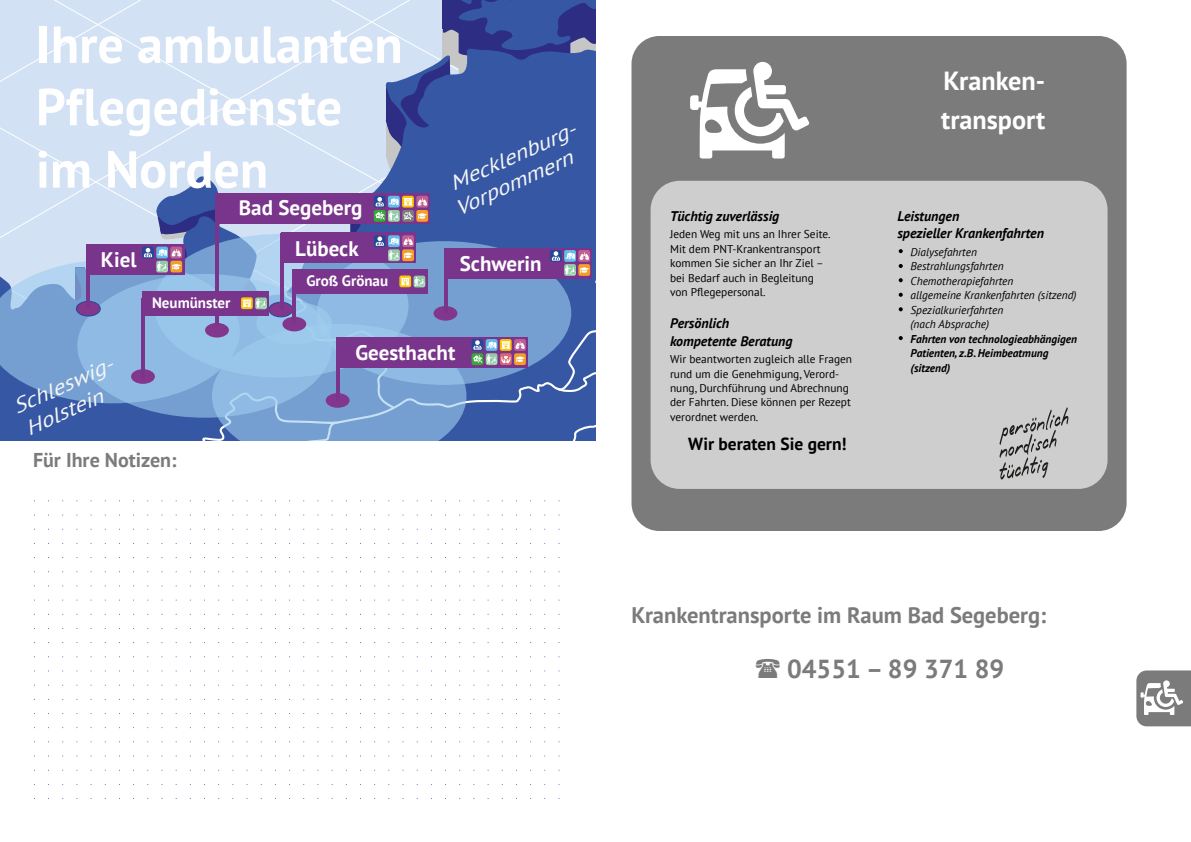
<style>
.page{position:relative;width:1191px;height:842px;background:#fff}
.page>*{position:absolute;margin:0;border:0;box-sizing:border-box;transform-origin:0 0}
.t1{font:700 52px/62.4px "PT Sans";color:#fff}
.t2{font:700 26.2px/39.3px "PT Sans";color:#fff}
.t3{font:700 26px "PT Sans";color:#7c7b7b}
.t4{font:700 22.5px "PT Sans";color:#7c7b7b}
.t5{font:700 21px "PT Sans";color:#fff}
.t6{font:italic 20.5px/24.7px "PT Sans";color:#f6f6f6;scale:1.13 1}
.t7{font:700 20px "PT Sans";color:#7c7b7b}
.t8{font:700 17.5px "PT Sans";color:#000}
.t9{font:700 15px "PT Sans";color:#fff}
.t10{font:italic 700 14px/17.5px "PT Sans";color:#000}
.t11{font:11.3px/14.4px "PT Sans";color:#000}
.t12{font:italic 11.3px/14.4px "PT Sans";color:#000}
.t13{font:italic 700 11.3px/14.4px "PT Sans";color:#000}
</style>
<div class="page">
<svg style="left:1136px;top:670px;width:55px;height:56px"></svg>
<div style="left:631px;top:36px;width:495px;height:495px;background:#7c7b7b;border-radius:28px"></div>
<div style="left:650px;top:181px;width:457px;height:308px;background:#cfcece;border-radius:29px"></div>
<svg style="left:690px;top:62px;width:119px;height:97px"></svg>
<svg style="left:999px;top:407px;width:69px;height:72px"></svg>
<svg style="left:898px;top:249px;width:4px;height:4px"></svg>
<svg style="left:898px;top:264px;width:4px;height:4px"></svg>
<svg style="left:898px;top:278px;width:4px;height:4px"></svg>
<svg style="left:898px;top:293px;width:4px;height:4px"></svg>
<svg style="left:898px;top:307px;width:4px;height:4px"></svg>
<svg style="left:898px;top:336px;width:4px;height:4px"></svg>
<div style="left:49px;top:0;width:193px;height:23px;background:#d3e1f4"></div>
<div style="left:242px;top:0;width:200px;height:23px;background:#d3e1f4"></div>
<svg style="left:442px;top:0;width:153px;height:23px;background:#324897"></svg>
<svg style="left:0;top:23px;width:595px;height:418px;background:#9cafd6"></svg>
<svg style="left:156px;top:170px;width:66px;height:70px;background:#6c82ba"></svg>
<svg style="left:154px;top:234px;width:254px;height:144px;background:#98bae1"></svg>
<svg style="left:0;top:260px;width:258px;height:181px;background:#749ace"></svg>
<svg style="left:256px;top:302px;width:76px;height:42px"></svg>
<svg style="left:202px;top:324px;width:264px;height:117px;background:#82acd9"></svg>
<svg style="left:317px;top:241px;width:254px;height:144px;background:#769dd0"></svg>
<div style="left:433px;top:306px;width:24px;height:15px;background:#82368c;border-radius:50%"></div>
<div style="left:269px;top:302px;width:24px;height:15px;background:#82368c;border-radius:50%"></div>
<div style="left:269px;top:302px;width:24px;height:15px;border:1px solid #244897;border-radius:50%"></div>
<div style="left:76px;top:301px;width:24px;height:15px;background:#82368c;border-radius:50%"></div>
<div style="left:76px;top:301px;width:24px;height:15px;border:1px solid #244897;border-radius:50%"></div>
<svg style="left:280px;top:291px;width:116px;height:119px;background:#8fb5df"></svg>
<svg style="left:326px;top:361px;width:216px;height:64px;background:#6a8cc5"></svg>
<div style="left:205px;top:323px;width:24px;height:15px;background:#82368c;border-radius:50%"></div>
<div style="left:131px;top:369px;width:24px;height:15px;background:#82368c;border-radius:50%"></div>
<hr style="left:87px;top:245px;width:3px;height:63px;background:#79348b">
<div style="left:88px;top:245px;width:96px;height:30px;background:#79348b"></div>
<hr style="left:215px;top:194px;width:3px;height:132px;background:#79348b">
<div style="left:215px;top:194px;width:215px;height:30px;background:#79348b"></div>
<hr style="left:280px;top:233px;width:3px;height:76px;background:#79348b">
<div style="left:281px;top:233px;width:135px;height:30px;background:#79348b"></div>
<hr style="left:336px;top:337px;width:3px;height:63px;background:#79348b">
<div style="left:338px;top:337px;width:190px;height:30px;background:#79348b"></div>
<hr style="left:444px;top:248px;width:3px;height:65px;background:#79348b">
<div style="left:445px;top:248px;width:147px;height:30px;background:#79348b"></div>
<hr style="left:293px;top:269px;width:3px;height:54px;background:#79348b">
<div style="left:293px;top:269px;width:134px;height:25px;background:#79348b"></div>
<hr style="left:142px;top:298px;width:3px;height:81px;background:#79348b">
<div style="left:142px;top:290px;width:127px;height:25px;background:#79348b"></div>
<div style="left:416px;top:196px;width:12px;height:12px;background:#bd6094;border-radius:2px"></div>
<svg style="left:416px;top:210px;width:12px;height:12px"></svg>
<div style="left:388px;top:196px;width:12px;height:12px;background:#61bbeb;border-radius:2px"></div>
<div style="left:374px;top:196px;width:11px;height:12px;background:#244897;border-radius:2px"></div>
<div style="left:402px;top:196px;width:12px;height:12px;background:#fdc300;border-radius:2px"></div>
<svg style="left:500px;top:353px;width:12px;height:12px"></svg>
<div style="left:156px;top:247px;width:12px;height:11px;background:#61bbeb;border-radius:2px"></div>
<svg style="left:142px;top:247px;width:12px;height:11px"></svg>
<div style="left:170px;top:247px;width:12px;height:11px;background:#bd6094;border-radius:2px"></div>
<div style="left:170px;top:261px;width:12px;height:11px;background:#f59e28;border-radius:2px"></div>
<svg style="left:241px;top:297px;width:12px;height:12px"></svg>
<svg style="left:395px;top:198px;width:32px;height:23px"></svg>
<svg style="left:144px;top:248px;width:37px;height:23px"></svg>
<div style="left:255px;top:297px;width:12px;height:12px;background:#93cba6;border-radius:2px"></div>
<svg style="left:243px;top:299px;width:23px;height:9px"></svg>
<div style="left:399px;top:275px;width:12px;height:12px;background:#fdc300;border-radius:2px"></div>
<svg style="left:413px;top:276px;width:12px;height:11px"></svg>
<svg style="left:401px;top:277px;width:24px;height:9px"></svg>
<div style="left:388px;top:235px;width:12px;height:12px;background:#61bbeb;border-radius:2px"></div>
<svg style="left:349px;top:197px;width:46px;height:72px"></svg>
<div style="left:402px;top:235px;width:12px;height:12px;background:#bd6094;border-radius:2px"></div>
<svg style="left:389px;top:238px;width:24px;height:7px"></svg>
<div style="left:402px;top:249px;width:12px;height:12px;background:#f59e28;border-radius:2px"></div>
<svg style="left:388px;top:249px;width:12px;height:12px"></svg>
<svg style="left:389px;top:251px;width:24px;height:9px"></svg>
<div style="left:578px;top:250px;width:12px;height:12px;background:#bd6094;border-radius:2px"></div>
<svg style="left:542px;top:251px;width:53px;height:190px;background:#546cad"></svg>
<div style="left:514px;top:339px;width:12px;height:12px;background:#bd6094;border-radius:2px"></div>
<div style="left:514px;top:353px;width:12px;height:12px;background:#f59e28;border-radius:2px"></div>
<svg style="left:515px;top:356px;width:10px;height:6px"></svg>
<div style="left:486px;top:339px;width:11px;height:12px;background:#61bbeb;border-radius:2px"></div>
<div style="left:471px;top:339px;width:12px;height:12px;background:#244897;border-radius:2px"></div>
<div style="left:500px;top:339px;width:11px;height:12px;background:#fdc300;border-radius:2px"></div>
<svg style="left:515px;top:341px;width:10px;height:8px"></svg>
<div style="left:471px;top:353px;width:12px;height:12px;background:#35a936;border-radius:2px"></div>
<div style="left:486px;top:353px;width:11px;height:12px;background:#93cba6;border-radius:2px"></div>
<svg style="left:473px;top:340px;width:37px;height:24px"></svg>
<h1 class="t1" style="left:36px;top:12px;width:368px">Ihre ambulanten<br>Pflegedienste im Norden</h1>
<h3 class="t5" style="left:101px;top:246px;width:37px">Kiel</h3>
<h3 class="t9" style="left:152px;top:292px;width:80px">Neumünster</h3>
<h3 class="t5" style="left:239px;top:194px;width:125px">Bad Segeberg</h3>
<h3 class="t5" style="left:295px;top:235px;width:65px">Lübeck</h3>
<h3 class="t9" style="left:306px;top:271px;width:83px">Groß Grönau</h3>
<h3 class="t6" style="left:440px;top:174px;width:128px;rotate:-24deg">Mecklenburg-<br>Vorpommern</h3>
<h3 class="t5" style="left:460px;top:250px;width:83px">Schwerin</h3>
<h3 class="t6" style="left:8px;top:396px;width:98px;rotate:-24deg">Schleswig-<br>Holstein</h3>
<h3 class="t7" style="left:33px;top:447px;width:145px">Für Ihre Notizen:</h3>
<h3 class="t5" style="left:355px;top:338px;width:101px">Geesthacht</h3>
<p class="t10" style="left:670px;top:207px;width:111px">Tüchtig zuverlässig</p>
<p class="t11" style="left:670px;top:227px;width:162px">Jeden Weg mit uns an Ihrer Seite.<br>Mit dem PNT-Krankentransport kommen Sie sicher an Ihr Ziel – bei Bedarf auch in Begleitung von Pflegepersonal.</p>
<p class="t10" style="left:670px;top:314px;width:124px">Persönlich kompetente Beratung</p>
<p class="t11" style="left:670px;top:352px;width:184px">Wir beantworten zugleich alle Fragen rund um die Genehmigung, Verord&shy;nung, Durchführung und Abrechnung der Fahrten. Diese können per Rezept verordnet werden.</p>
<h3 class="t8" style="left:688px;top:432px;width:160px">Wir beraten Sie gern!</h3>
<h2 class="t2" style="left:941px;top:61px;width:105px">Kranken&shy;transport</h2>
<p class="t10" style="left:897px;top:207px;width:148px">Leistungen<br>spezieller Krankenfahrten</p>
<p class="t12" style="left:910px;top:245px;width:168px">Dialysefahrten<br>Bestrahlungsfahrten<br>Chemotherapiefahrten<br>allgemeine Krankenfahrten (sitzend)<br>Spezialkurierfahrten<br>(nach Absprache)</p>
<p class="t13" style="left:910px;top:331px;width:168px">Fahrten von technologieabhängigen<br>Patienten, z.B. Heimbeatmung (sitzend)</p>
<h3 class="t4" style="left:631px;top:600px;width:416px">Krankentransporte im Raum Bad Segeberg:</h3>
<h3 class="t3" style="left:787px;top:651px;width:219px">04551 – 89 371 89</h3>
</div>
